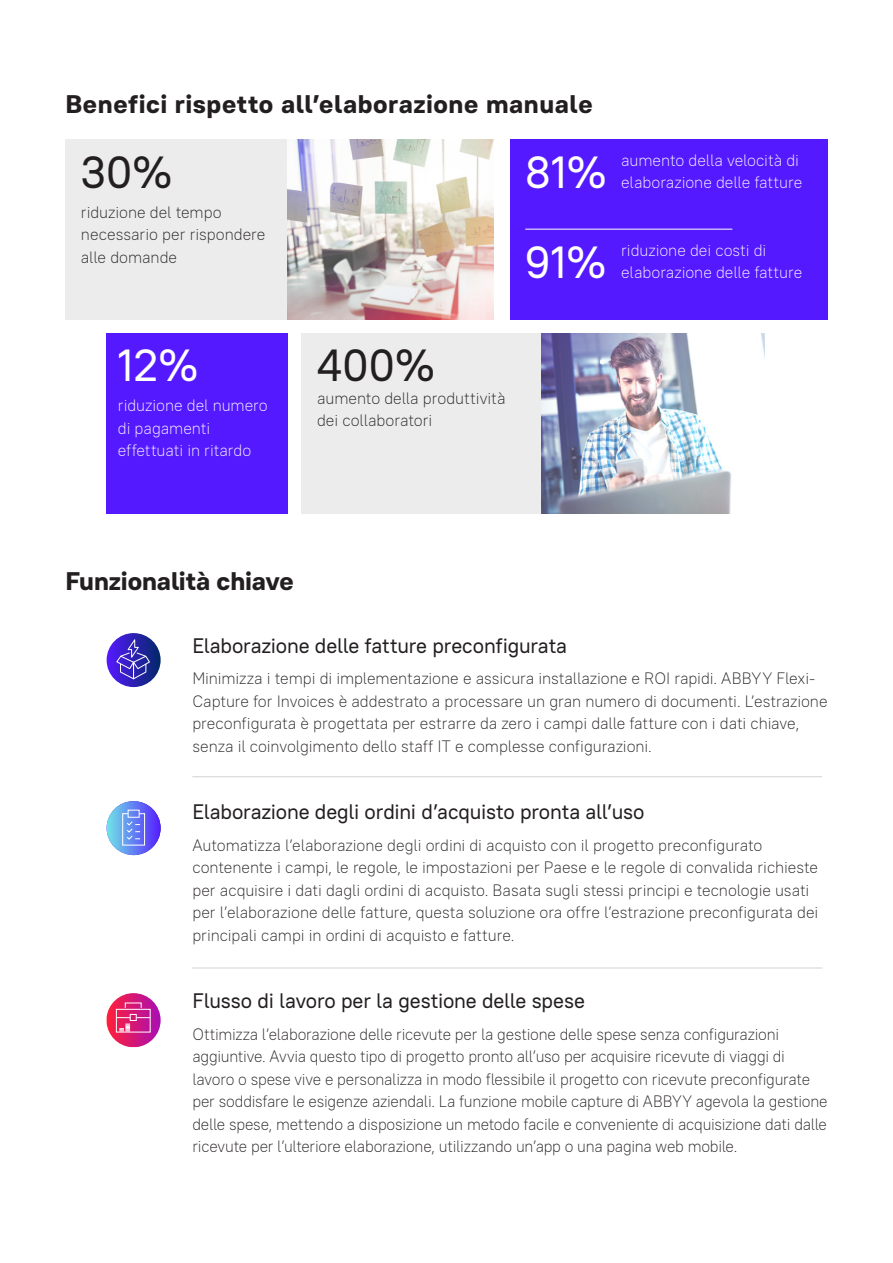
<style>
.page{position:relative;width:893px;height:1263px;background:#fff}
.page>*{position:absolute;margin:0;border:0;box-sizing:border-box;transform-origin:0 0}
.Text_11_15{font:45px "PT Root";color:#fff}
.Text_11_15-2{font:45px "PT Root";color:#231f20}
.WP_Intro_18_24{font:700 25.5px "PT Root";letter-spacing:.02em;color:#231f20}
.WP_Intro_18_24-2{font:700 25.5px "PT Root";letter-spacing:-.005em;color:#231f20}
.H2_Blue{font:21px "PT Root";letter-spacing:-.01em;color:#231f20}
.Text_Bullets{font:21px "PT Root";letter-spacing:-.005em;color:#231f20}
.Text_Bullets-2{font:200 16.5px/22.5px "PT Root";letter-spacing:-.01em;color:#231f20}
.Text_11_15-3{font:200 16.5px/22.5px "PT Root";letter-spacing:-.005em;color:#fff}
.Text_11_15-4{font:200 16.5px/22.5px "PT Root";letter-spacing:-.005em;color:#231f20}
</style>
<div class="page">
<div style="left:65px;top:140px;width:223px;height:180px;background:#ececec"></div>
<div style="left:510px;top:140px;width:318px;height:180px;background:#5519ff"></div>
<div style="left:302px;top:333px;width:240px;height:180px;background:#ececec"></div>
<img style="left:542px;top:333px;width:222px;height:180px">
<img style="left:288px;top:140px;width:206px;height:180px">
<hr style="left:525px;top:229px;width:207px;height:1px;background:#fff">
<div style="left:107px;top:333px;width:181px;height:180px;background:#5519ff"></div>
<hr style="left:192px;top:776px;width:630px;height:1px;background:#d1d2d4">
<svg style="left:107px;top:633px;width:54px;height:54px"></svg>
<svg style="left:116px;top:639px;width:35px;height:41px"></svg>
<svg style="left:107px;top:801px;width:54px;height:54px;background:#6381f1"></svg>
<div style="left:128px;top:810px;width:12px;height:8px;border:1px solid #fff"></div>
<svg style="left:122px;top:813px;width:23px;height:33px"></svg>
<svg style="left:107px;top:993px;width:54px;height:54px"></svg>
<hr style="left:192px;top:968px;width:630px;height:1px;background:#d1d2d4">
<p class="WP_Intro_18_24" style="left:65px;top:87px;width:529px">Benefici rispetto all’elaborazione manuale</p>
<p class="Text_11_15-2" style="left:81px;top:143px;width:93px">30%</p>
<p class="Text_11_15-4" style="left:81px;top:200px;width:186px">riduzione del tempo necessario per rispondere alle domande</p>
<p class="Text_11_15" style="left:118px;top:337px;width:82px">12%</p>
<p class="Text_11_15-3" style="left:118px;top:394px;width:151px">riduzione del numero di pagamenti effettuati in ritardo</p>
<p class="Text_11_15" style="left:525px;top:143px;width:83px">81%</p>
<p class="Text_11_15-3" style="left:621px;top:149px;width:183px">aumento della velocità di elaborazione delle fatture</p>
<p class="Text_11_15" style="left:525px;top:233px;width:83px">91%</p>
<p class="Text_11_15-3" style="left:621px;top:239px;width:183px">riduzione dei costi di elaborazione delle fatture</p>
<p class="Text_11_15-2" style="left:317px;top:337px;width:120px">400%</p>
<p class="Text_11_15-4" style="left:317px;top:386px;width:190px">aumento della produttività dei collaboratori</p>
<p class="WP_Intro_18_24-2" style="left:65px;top:564px;width:230px">Funzionalità chiave</p>
<p class="H2_Blue" style="left:192px;top:632px;width:376px">Elaborazione delle fatture preconfigurata</p>
<p class="Text_Bullets-2" style="left:192px;top:667px;width:637px">Minimizza i tempi di implementazione e assicura installazione e ROI rapidi. ABBYY Flexi-Capture for Invoices è addestrato a processare un gran numero di documenti. L’estrazione preconfigurata è progettata per estrarre da zero i campi dalle fatture con i dati chiave, senza il coinvolgimento dello staff IT e complesse configurazioni.</p>
<p class="H2_Blue" style="left:192px;top:798px;width:454px">Elaborazione degli ordini d’acquisto pronta all’uso</p>
<p class="Text_Bullets-2" style="left:192px;top:833px;width:627px">Automatizza l’elaborazione degli ordini di acquisto con il progetto preconfigurato contenente i campi, le regole, le impostazioni per Paese e le regole di convalida richieste per acquisire i dati dagli ordini di acquisto. Basata sugli stessi principi e tecnologie usati per l’elaborazione delle fatture, questa soluzione ora offre l’estrazione preconfigurata dei principali campi in ordini di acquisto e fatture.</p>
<p class="Text_Bullets" style="left:192px;top:987px;width:394px">Flusso di lavoro per la gestione delle spese</p>
<p class="Text_Bullets-2" style="left:192px;top:1022px;width:637px">Ottimizza l’elaborazione delle ricevute per la gestione delle spese senza configurazioni aggiuntive. Avvia questo tipo di progetto pronto all’uso per acquisire ricevute di viaggi di lavoro o spese vive e personalizza in modo flessibile il progetto con ricevute preconfigurate per soddisfare le esigenze aziendali. La funzione mobile capture di ABBYY agevola la gestione delle spese, mettendo a disposizione un metodo facile e conveniente di acquisizione dati dalle ricevute per l’ulteriore elaborazione, utilizzando un’app o una pagina web mobile.</p>
</div>
